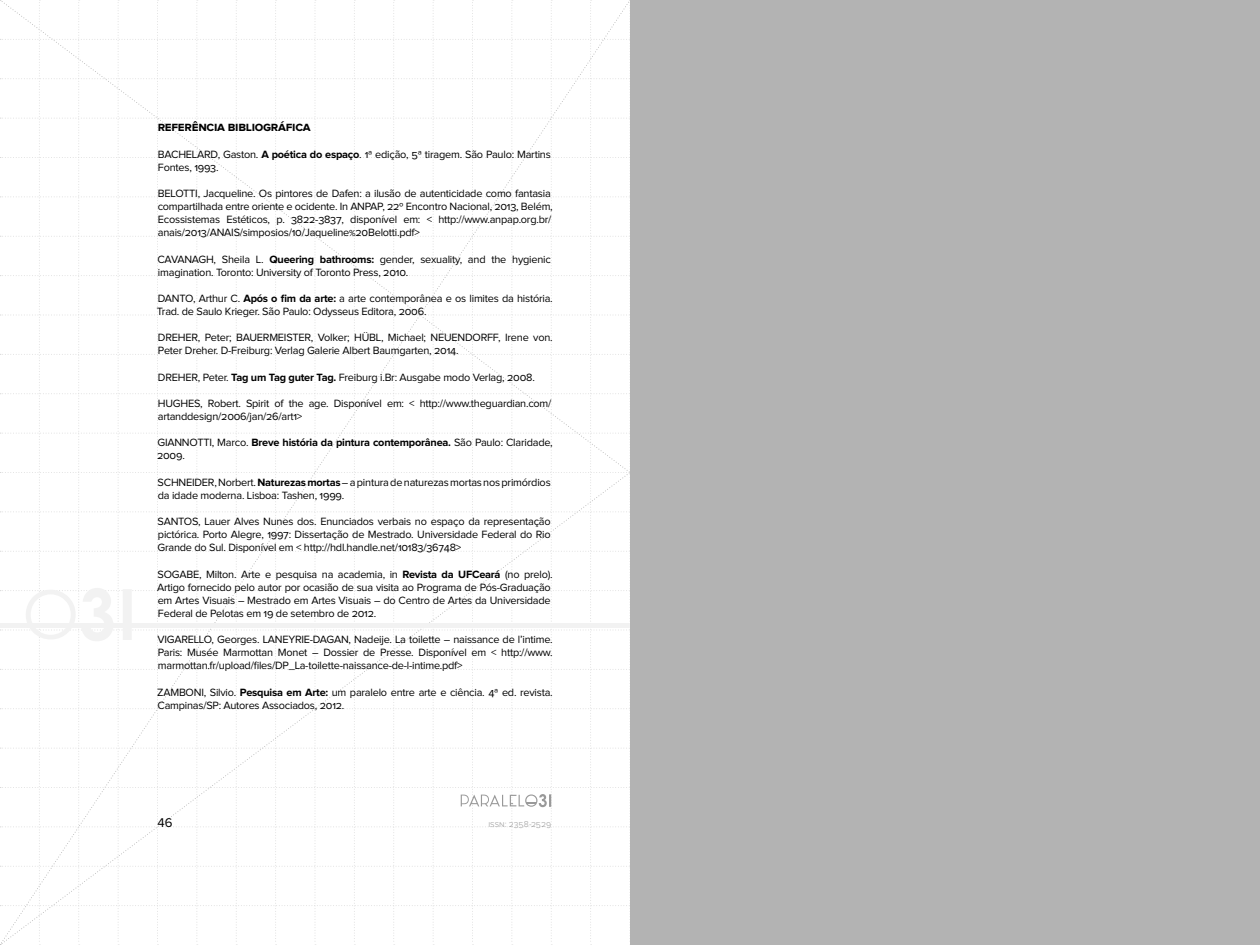
<style>
.page{position:relative;width:1260px;height:945px;background:#fff}
.page>*{position:absolute;margin:0;border:0;box-sizing:border-box;transform-origin:0 0}
.t1{font:700 13.12px "Proxima Nova";letter-spacing:-.02em;color:#000}
.t2{font:13.12px "Proxima Nova";color:#000}
.t3{font:10.94px/13.1px "Proxima Nova";letter-spacing:-.02em;color:#000}
.t4{font:300 8.75px "Proxima Nova";letter-spacing:.005em;color:#999}
.s1{font-weight:700}
</style>
<div class="page">
<svg style="left:0;top:0;width:630px;height:945px"></svg>
<div style="left:630px;top:0;width:630px;height:945px;background:#b3b3b3"></div>
<p class="t1" style="left:158px;top:121px;width:154px">referência bibliográfica</p>
<p class="t3" style="left:158px;top:148px;width:394px">BACHELARD, Gaston. <span class="s1">A poética do espaço</span>. 1ª edição, 5ª tiragem. São Paulo: Martins<br>Fontes, 1993.</p>
<p class="t3" style="left:158px;top:187px;width:397px">BELOTTI, Jacqueline. Os pintores de Dafen: a ilusão de autenticidade como fantasia compartilhada entre oriente e ocidente. In ANPAP, 22º Encontro Nacional, 2013, Belém, Ecossistemas Estéticos, p. 3822-3837, disponível em: &lt; http://www.anpap.org.br/ anais/2013/ANAIS/simposios/10/Jaqueline%20Belotti.pdf&gt;</p>
<p class="t3" style="left:157px;top:253px;width:395px">CAVANAGH, Sheila L. <span class="s1">Queering bathrooms:</span> gender, sexuality, and the hygienic imagination. Toronto: University of Toronto Press, 2010.</p>
<p class="t3" style="left:157px;top:292px;width:397px">DANTO, Arthur C. <span class="s1">Após o fim da arte:</span> a arte contemporânea e os limites da história.<br>Trad. de Saulo Krieger. São Paulo: Odysseus Editora, 2006.</p>
<p class="t3" style="left:158px;top:332px;width:396px">DREHER, Peter; BAUERMEISTER, Volker; HÜBL, Michael; NEUENDORFF, Irene von.<br>Peter Dreher. D-Freiburg: Verlag Galerie Albert Baumgarten, 2014.</p>
<p class="t3" style="left:158px;top:371px;width:378px">DREHER, Peter. <span class="s1">Tag um Tag guter Tag.</span> Freiburg i.Br: Ausgabe modo Verlag, 2008.</p>
<p class="t3" style="left:158px;top:397px;width:395px">HUGHES, Robert. Spirit of the age. Disponível em: &lt; http://www.theguardian.com/ artanddesign/2006/jan/26/art1&gt;</p>
<p class="t3" style="left:157px;top:437px;width:397px">GIANNOTTI, Marco. <span class="s1">Breve história da pintura contemporânea.</span> São Paulo: Claridade,<br>2009.</p>
<p class="t3" style="left:158px;top:476px;width:395px">SCHNEIDER, Norbert. <span class="s1">Naturezas mortas</span> – a pintura de naturezas mortas nos primórdios da idade moderna. Lisboa: Tashen, 1999.</p>
<p class="t3" style="left:157px;top:515px;width:395px;text-align:justify">SANTOS, Lauer Alves Nunes dos. Enunciados verbais no espaço da representação pictórica. Porto Alegre, 1997: Dissertação de Mestrado. Universidade Federal do Rio Grande do Sul. Disponível em &lt; http://hdl.handle.net/10183/36748&gt;</p>
<p class="t3" style="left:157px;top:568px;width:397px">SOGABE, Milton. Arte e pesquisa na academia, in <span class="s1">Revista da UFCeará</span> (no prelo).<br>Artigo fornecido pelo autor por ocasião de sua visita ao Programa de Pós-Graduação em Artes Visuais – Mestrado em Artes Visuais – do Centro de Artes da Universidade Federal de Pelotas em 19 de setembro de 2012.</p>
<p class="t3" style="left:157px;top:633px;width:397px;text-align:justify">VIGARELLO, Georges. LANEYRIE-DAGAN, Nadeije. La toilette – naissance de l’intime.<br>Paris: Musée Marmottan Monet – Dossier de Presse. Disponível em &lt; http://www. marmottan.fr/upload/files/DP_La-toilette-naissance-de-l-intime.pdf&gt;</p>
<p class="t3" style="left:157px;top:686px;width:397px">ZAMBONI, Silvio. <span class="s1">Pesquisa em Arte:</span> um paralelo entre arte e ciência. 4ª ed. revista.<br>Campinas/SP: Autores Associados, 2012.</p>
<p class="t2" style="left:158px;top:817px;width:17px">46</p>
<p class="t4" style="left:488px;top:820px;width:64px">issn: 2358-2529</p>
</div>
